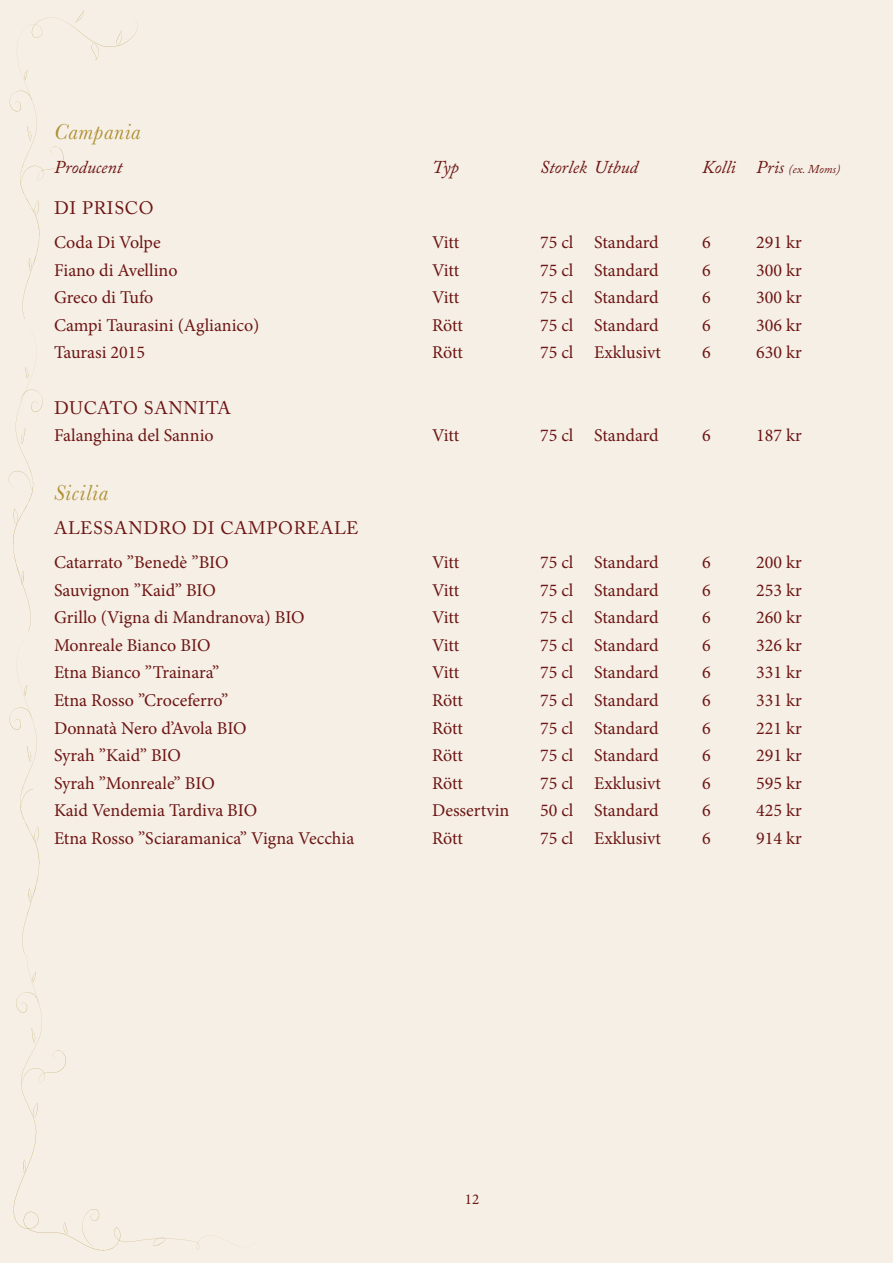
<style>
.page{position:relative;width:893px;height:1263px;background:#f5efe6}
.page>*{position:absolute;margin:0;border:0;box-sizing:border-box;transform-origin:0 0}
.t1{font:italic 22.5px "Baskerville";letter-spacing:.04em;color:#ae8e2e}
.t2{font:18px "Minion Pro";letter-spacing:-.005em;color:#6d1513}
.t3{font:18px "Adobe Caslon Pro";letter-spacing:.04em;color:#6d1513}
.t4{font:italic 18px "Adobe Caslon Pro";color:#6d1513}
.t5{font:15px "Minion Pro";color:#6d1513}
.s1{font-size:12px}
</style>
<div class="page">
<svg style="left:8px;top:11px;width:130px;height:620px"></svg>
<svg style="left:13px;top:954px;width:225px;height:297px"></svg>
<svg style="left:9px;top:664px;width:31px;height:290px"></svg>
<p class="t1" style="left:54px;top:117px;width:88px">Campania</p>
<p class="t4" style="left:54px;top:156px;width:70px">Producent</p>
<p class="t4" style="left:432px;top:156px;width:28px">Typ</p>
<p class="t4" style="left:540px;top:156px;width:100px">Storlek Utbud</p>
<p class="t4" style="left:702px;top:156px;width:140px">Kolli Pris <span class="s1">(ex. Moms)</span></p>
<p class="t3" style="left:54px;top:197px;width:101px">DI PRISCO</p>
<p class="t2" style="left:54px;top:230px;width:108px">Coda Di Volpe</p>
<p class="t2" style="left:432px;top:230px;width:29px">Vitt</p>
<p class="t2" style="left:540px;top:230px;width:120px">75 cl Standard</p>
<p class="t2" style="left:702px;top:230px;width:10px">6</p>
<p class="t2" style="left:756px;top:230px;width:47px">291 kr</p>
<p class="t2" style="left:54px;top:258px;width:125px">Fiano di Avellino</p>
<p class="t2" style="left:432px;top:258px;width:29px">Vitt</p>
<p class="t2" style="left:540px;top:258px;width:120px">75 cl Standard</p>
<p class="t2" style="left:702px;top:258px;width:10px">6</p>
<p class="t2" style="left:756px;top:258px;width:47px">300 kr</p>
<p class="t2" style="left:54px;top:285px;width:101px">Greco di Tufo</p>
<p class="t2" style="left:432px;top:285px;width:29px">Vitt</p>
<p class="t2" style="left:540px;top:285px;width:120px">75 cl Standard</p>
<p class="t2" style="left:702px;top:285px;width:10px">6</p>
<p class="t2" style="left:756px;top:285px;width:47px">300 kr</p>
<p class="t2" style="left:54px;top:313px;width:207px">Campi Taurasini (Aglianico)</p>
<p class="t2" style="left:432px;top:313px;width:33px">Rött</p>
<p class="t2" style="left:540px;top:313px;width:120px">75 cl Standard</p>
<p class="t2" style="left:702px;top:313px;width:10px">6</p>
<p class="t2" style="left:756px;top:313px;width:47px">306 kr</p>
<p class="t2" style="left:54px;top:341px;width:93px">Taurasi 2015</p>
<p class="t2" style="left:432px;top:341px;width:33px">Rött</p>
<p class="t2" style="left:540px;top:341px;width:122px">75 cl Exklusivt</p>
<p class="t2" style="left:702px;top:341px;width:10px">6</p>
<p class="t2" style="left:756px;top:341px;width:47px">630 kr</p>
<p class="t3" style="left:54px;top:397px;width:178px">DUCATO SANNITA</p>
<p class="t2" style="left:54px;top:423px;width:161px">Falanghina del Sannio</p>
<p class="t2" style="left:432px;top:423px;width:29px">Vitt</p>
<p class="t2" style="left:540px;top:423px;width:120px">75 cl Standard</p>
<p class="t2" style="left:702px;top:423px;width:10px">6</p>
<p class="t2" style="left:756px;top:423px;width:47px">187 kr</p>
<p class="t1" style="left:54px;top:477px;width:56px">Sicilia</p>
<p class="t3" style="left:54px;top:517px;width:306px">ALESSANDRO DI CAMPOREALE</p>
<p class="t2" style="left:54px;top:550px;width:176px">Catarrato ”Benedè ”BIO</p>
<p class="t2" style="left:432px;top:550px;width:29px">Vitt</p>
<p class="t2" style="left:540px;top:550px;width:120px">75 cl Standard</p>
<p class="t2" style="left:702px;top:550px;width:10px">6</p>
<p class="t2" style="left:756px;top:550px;width:47px">200 kr</p>
<p class="t2" style="left:54px;top:578px;width:163px">Sauvignon ”Kaid” BIO</p>
<p class="t2" style="left:432px;top:578px;width:29px">Vitt</p>
<p class="t2" style="left:540px;top:578px;width:120px">75 cl Standard</p>
<p class="t2" style="left:702px;top:578px;width:10px">6</p>
<p class="t2" style="left:756px;top:578px;width:47px">253 kr</p>
<p class="t2" style="left:54px;top:605px;width:252px">Grillo (Vigna di Mandranova) BIO</p>
<p class="t2" style="left:432px;top:605px;width:29px">Vitt</p>
<p class="t2" style="left:540px;top:605px;width:120px">75 cl Standard</p>
<p class="t2" style="left:702px;top:605px;width:10px">6</p>
<p class="t2" style="left:756px;top:605px;width:47px">260 kr</p>
<p class="t2" style="left:54px;top:633px;width:158px">Monreale Bianco BIO</p>
<p class="t2" style="left:432px;top:633px;width:29px">Vitt</p>
<p class="t2" style="left:540px;top:633px;width:120px">75 cl Standard</p>
<p class="t2" style="left:702px;top:633px;width:10px">6</p>
<p class="t2" style="left:756px;top:633px;width:47px">326 kr</p>
<p class="t2" style="left:54px;top:660px;width:167px">Etna Bianco ”Trainara”</p>
<p class="t2" style="left:432px;top:660px;width:29px">Vitt</p>
<p class="t2" style="left:540px;top:660px;width:120px">75 cl Standard</p>
<p class="t2" style="left:702px;top:660px;width:10px">6</p>
<p class="t2" style="left:756px;top:660px;width:47px">331 kr</p>
<p class="t2" style="left:54px;top:688px;width:176px">Etna Rosso ”Croceferro”</p>
<p class="t2" style="left:432px;top:688px;width:33px">Rött</p>
<p class="t2" style="left:540px;top:688px;width:120px">75 cl Standard</p>
<p class="t2" style="left:702px;top:688px;width:10px">6</p>
<p class="t2" style="left:756px;top:688px;width:47px">331 kr</p>
<p class="t2" style="left:54px;top:716px;width:194px">Donnatà Nero d’Avola BIO</p>
<p class="t2" style="left:432px;top:716px;width:33px">Rött</p>
<p class="t2" style="left:540px;top:716px;width:120px">75 cl Standard</p>
<p class="t2" style="left:702px;top:716px;width:10px">6</p>
<p class="t2" style="left:756px;top:716px;width:47px">221 kr</p>
<p class="t2" style="left:54px;top:743px;width:128px">Syrah ”Kaid” BIO</p>
<p class="t2" style="left:432px;top:743px;width:33px">Rött</p>
<p class="t2" style="left:540px;top:743px;width:120px">75 cl Standard</p>
<p class="t2" style="left:702px;top:743px;width:10px">6</p>
<p class="t2" style="left:756px;top:743px;width:47px">291 kr</p>
<p class="t2" style="left:54px;top:771px;width:162px">Syrah ”Monreale” BIO</p>
<p class="t2" style="left:432px;top:771px;width:33px">Rött</p>
<p class="t2" style="left:540px;top:771px;width:122px">75 cl Exklusivt</p>
<p class="t2" style="left:702px;top:771px;width:10px">6</p>
<p class="t2" style="left:756px;top:771px;width:47px">595 kr</p>
<p class="t2" style="left:54px;top:798px;width:205px">Kaid Vendemia Tardiva BIO</p>
<p class="t2" style="left:432px;top:798px;width:79px">Dessertvin</p>
<p class="t2" style="left:540px;top:798px;width:120px">50 cl Standard</p>
<p class="t2" style="left:702px;top:798px;width:10px">6</p>
<p class="t2" style="left:756px;top:798px;width:47px">425 kr</p>
<p class="t2" style="left:54px;top:826px;width:302px">Etna Rosso ”Sciaramanica” Vigna Vecchia</p>
<p class="t2" style="left:432px;top:826px;width:33px">Rött</p>
<p class="t2" style="left:540px;top:826px;width:122px">75 cl Exklusivt</p>
<p class="t2" style="left:702px;top:826px;width:10px">6</p>
<p class="t2" style="left:756px;top:826px;width:47px">914 kr</p>
<p class="t5" style="left:465px;top:1189px;width:16px">12</p>
</div>
